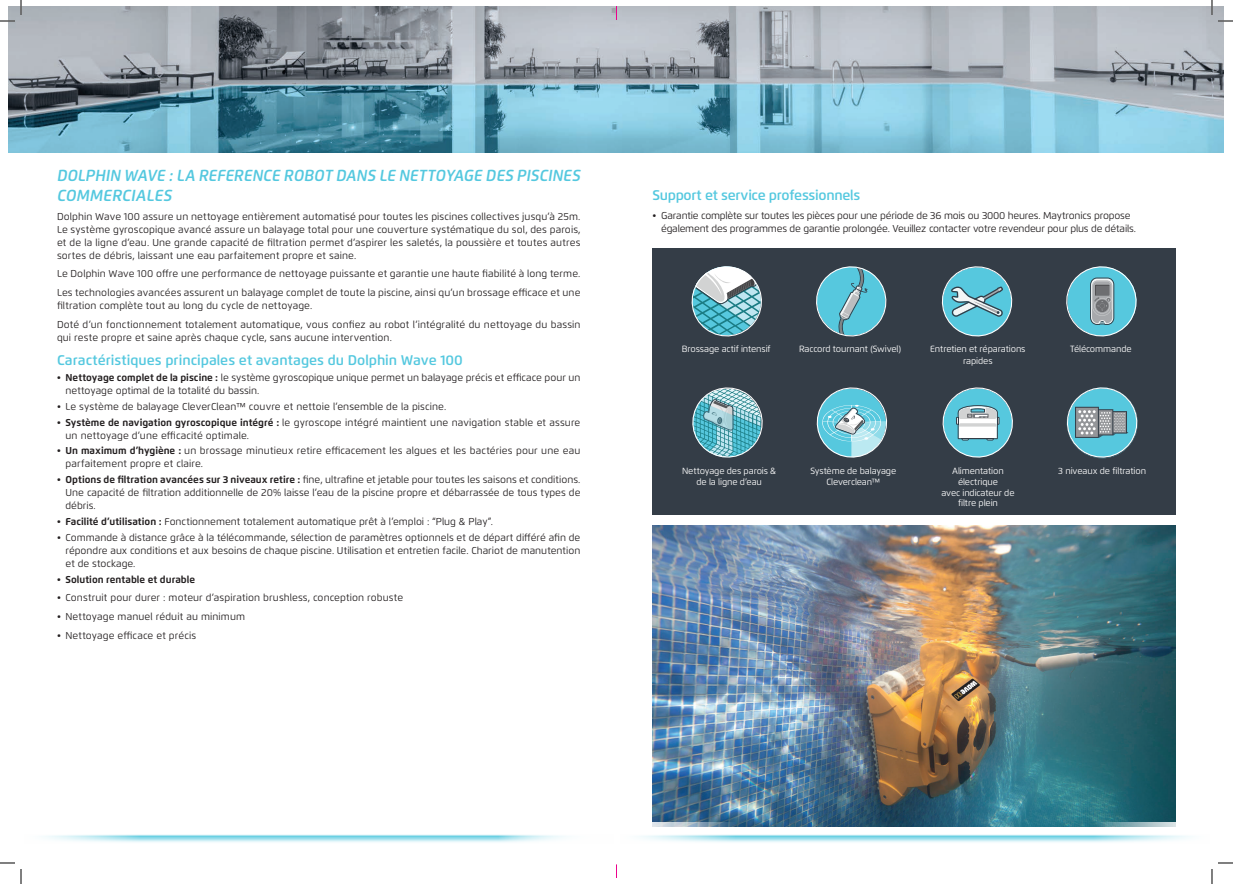
<style>
.page{position:relative;width:1233px;height:884px;background:#fff}
.page>*{position:absolute;margin:0;border:0;box-sizing:border-box;transform-origin:0 0}
.t1{font:italic 600 16px/20px "Flexo";letter-spacing:.005em;color:#54c8df}
.t2{font:600 14px "Flexo";color:#54c8df}
.t3{font:600 14px "Flexo";letter-spacing:-.02em;color:#54c8df}
.t4{font:10px/13px "Flexo";letter-spacing:.005em;color:#231f20}
.t5{font:10px "Flexo";letter-spacing:-.02em;color:#231f20}
.t6{font:700 10px "Flexo";color:#231f20}
.t7{font:9px/10.8px "Flexo";letter-spacing:-.015em;color:#fff;text-align:center}
.s1{font-weight:700}
</style>
<div class="page">
<div style="left:652px;top:248px;width:524px;height:266px;background:#343d47"></div>
<img style="left:9px;top:7px;width:1214px;height:146px">
<svg style="left:1066px;top:266px;width:71px;height:71px"></svg>
<svg style="left:816px;top:266px;width:71px;height:71px"></svg>
<svg style="left:691px;top:266px;width:71px;height:71px"></svg>
<svg style="left:1066px;top:387px;width:72px;height:72px"></svg>
<svg style="left:942px;top:387px;width:71px;height:71px"></svg>
<svg style="left:816px;top:387px;width:72px;height:71px"></svg>
<svg style="left:692px;top:387px;width:71px;height:71px"></svg>
<svg style="left:941px;top:266px;width:72px;height:71px"></svg>
<svg style="left:616px;top:864px;width:1px;height:13px"></svg>
<svg style="left:616px;top:7px;width:1px;height:13px"></svg>
<img style="left:652px;top:526px;width:524px;height:301px">
<svg style="left:1093px;top:823px;width:108px;height:20px"></svg>
<svg style="left:629px;top:823px;width:106px;height:20px"></svg>
<svg style="left:1218px;top:20px;width:15px;height:2px"></svg>
<svg style="left:1218px;top:862px;width:15px;height:2px"></svg>
<svg style="left:0;top:0;width:22px;height:22px"></svg>
<svg style="left:0;top:862px;width:22px;height:22px"></svg>
<svg style="left:1211px;top:0;width:1px;height:15px"></svg>
<svg style="left:1211px;top:869px;width:1px;height:15px"></svg>
<h1 class="t1" style="left:57px;top:165px;width:525px">DOLPHIN WAVE : LA REFERENCE ROBOT DANS LE NETTOYAGE DES PISCINES<br>COMMERCIALES</h1>
<p class="t4" style="left:57px;top:210px;width:525px;text-align:justify">Dolphin Wave 100 assure un nettoyage entièrement automatisé pour toutes les piscines collectives jusqu à’ 25m.<br>Le système gyroscopique avancé assure un balayage total pour une couverture systématique du sol, des parois, et de la ligne d’eau. Une grande capacité de filtration permet d’aspirer les saletés la, poussière et toutes autres sortes de débris, laissant une eau parfaitement propre et saine.</p>
<p class="t4" style="left:57px;top:265px;width:525px;line-height:18.7px">Le Dolphin Wave 100 offre une performance de nettoyage puissante et garantie une haute fiabilité à long terme.<br>Les technologies avancées assurent un balayage complet de toute la piscine, ainsi qu’un brossage efficace et une</p>
<p class="t4" style="left:57px;top:296px;width:525px;line-height:18.7px">filtration complète tout au long du cycle de nettoyage.<br>Doté d’un fonctionnement totalement automatique, vous confiez au robot ’l intégralité du nettoyage du bassin</p>
<p class="t4" style="left:57px;top:331px;width:336px">qui reste propre et saine après chaque cycle, sans aucune intervention.</p>
<h2 class="t2" style="left:57px;top:352px;width:407px">Caractéristiques principales et avantages du Dolphin Wave 100</h2>
<p class="t4" style="left:66px;top:371px;width:516px"><span class="s1">Nettoyage complet de la piscine</span> le<span class="s1">:</span> système gyroscopique unique permet un balayage précis et efficace pour un</p>
<p class="t6" style="left:57px;top:371px;width:5px">•</p>
<p class="t4" style="left:66px;top:384px;width:195px">nettoyage optimal de la totalité du bassin.</p>
<p class="t4" style="left:66px;top:398px;width:516px;line-height:15.8px;text-indent:-8px">• Le système de balayage CleverClean™ couvre et nettoie ’l ensemble de la piscine.<br><span class="s1">Système de navigation gyroscopique intégré</span> le<span class="s1">:</span> gyroscope intégré maintient une navigation stable et assure</p>
<p class="t6" style="left:57px;top:416px;width:5px">•</p>
<p class="t4" style="left:66px;top:427px;width:516px;line-height:15.8px">un nettoyage d’une efficacité optimale.<br><span class="s1">Un maximum d’hygiène :</span> un brossage minutieux retire efficacement les algues et les bactéries pour une eau</p>
<p class="t6" style="left:57px;top:445px;width:5px">•</p>
<p class="t4" style="left:66px;top:456px;width:516px;line-height:15.8px">parfaitement propre et claire.<br><span class="s1">Options de filtration avancées sur 3 niveaux retire :</span> fine, ultrafine et jetable pour toutes les saisons et conditions.</p>
<p class="t6" style="left:57px;top:474px;width:5px">•</p>
<p class="t4" style="left:66px;top:486px;width:516px">Une capacité de filtration additionnelle de 20% laisse ’l eau de la piscine propre et débarrassée de tous types de débris.</p>
<p class="t4" style="left:66px;top:515px;width:429px"><span class="s1">Facilité d’utilisation :</span> Fonctionnement totalement automatique prêt ’là emploi “: Plug &amp; Play .“</p>
<p class="t6" style="left:57px;top:515px;width:5px">•</p>
<p class="t4" style="left:66px;top:531px;width:516px">Commande à distance grâce laà télécommande, sélection de paramètres optionnels et de départ différé afin de</p>
<p class="t4" style="left:57px;top:531px;width:5px">•</p>
<p class="t4" style="left:66px;top:544px;width:516px">répondre aux conditions et aux besoins de chaque piscine. Utilisation et entretien facile. Chariot de manutention et de stockage.</p>
<p class="t6" style="left:66px;top:573px;width:131px">Solution rentable et durable</p>
<p class="t6" style="left:57px;top:573px;width:5px">•</p>
<p class="t4" style="left:57px;top:591px;width:348px">• Construit pour durer : moteur d’aspiration brushless, conception robuste</p>
<p class="t4" style="left:57px;top:610px;width:190px">• Nettoyage manuel réduit au minimum</p>
<p class="t4" style="left:57px;top:629px;width:141px">• Nettoyage efficace et précis</p>
<h2 class="t3" style="left:652px;top:187px;width:209px">Support et service professionnels</h2>
<p class="t5" style="left:661px;top:209px;width:471px">Garantie complète sur toutes les pièces pour une période de 36 mois ou 3000 heures. Maytronics propose</p>
<p class="t4" style="left:652px;top:209px;width:5px">•</p>
<p class="t5" style="left:661px;top:222px;width:476px">également des programmes de garantie prolongée. Veuillez contacter votre revendeur pour plus de détails.</p>
<p class="t7" style="left:682px;top:343px;width:90px">Brossage actif intensif</p>
<p class="t7" style="left:799px;top:343px;width:104px">Raccord tournant (Swivel(</p>
<p class="t7" style="left:930px;top:343px;width:97px;line-height:12px">Entretien et réparations rapides</p>
<p class="t7" style="left:1070px;top:343px;width:63px">Télécommande</p>
<p class="t7" style="left:682px;top:466px;width:96px">Nettoyage des parois &amp; de la ligne ’d eau</p>
<p class="t7" style="left:810px;top:465px;width:87px">Système de balayage<br>ClevercleanTM</p>
<p class="t7" style="left:941px;top:465px;width:75px">Alimentation électrique<br>avec indicateur de filtre plein</p>
<p class="t7" style="left:1058px;top:466px;width:89px">3 niveaux de filtration</p>
</div>
